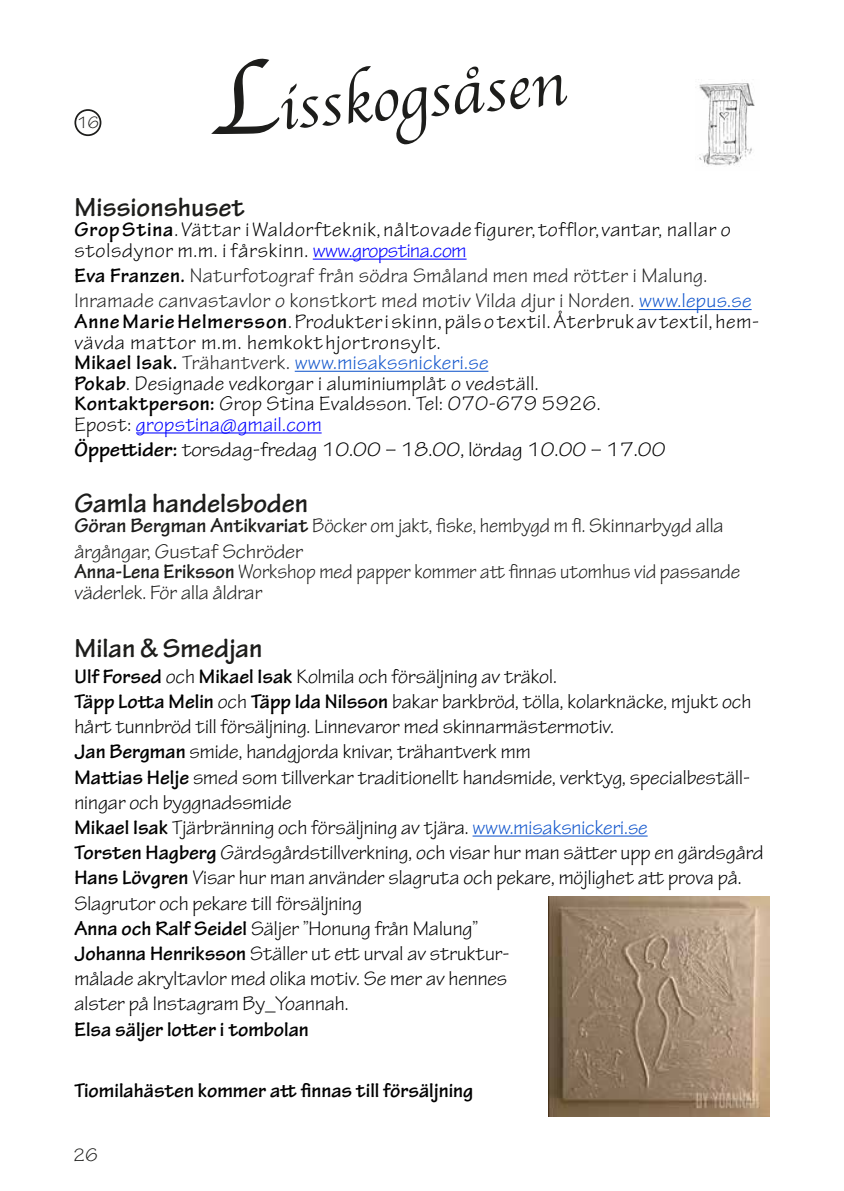
<style>
.page{position:relative;width:844px;height:1191px;background:#fff}
.page>*{position:absolute;margin:0;border:0;box-sizing:border-box;transform-origin:0 0}
.t1{font:63.7px "Apple Chancery";color:#1d1d1b}
.t2{font:700 28px "Tekton Pro";color:#1d1d1b}
.t3{font:21px/25.2px "Tekton Pro";color:#000}
.t4{font:21px/20.5px "Tekton Pro";letter-spacing:.02em;color:#000}
.t5{font:21px/25.4px "Tekton Pro";color:#1d1d1b;scale:.95 1}
.t6{font:21px/25.2px "Tekton Pro";letter-spacing:.02em;color:#222}
.t7{font:21px/20.5px "Tekton Pro";letter-spacing:.03em;color:#000}
.t8{font:700 21px "Tekton Pro";color:#000}
.t9{font:21px "Tekton Pro";color:#000;scale:1.05 1}
.t10{font:19.25px "Tekton Pro";color:#1d1d1b}
.t11{font:17.5px "Tekton Pro";color:#1d1d1b}
.s1{font-size:106.23px}
.s2{font-weight:700}
.s3{color:#00f}
.s4{font-weight:700;color:#000}
.s5{color:#15c}
.s6{color:#222}
.s7{color:#1d1d1b}
</style>
<div class="page">
<div style="left:74px;top:109px;width:27px;height:27px;border:2px solid #1d1d1b;border-radius:50%"></div>
<img style="left:699px;top:83px;width:56px;height:83px">
<hr style="left:313px;top:259px;width:153px;height:1px;background:#00f">
<hr style="left:639px;top:309px;width:112px;height:1px;background:#15c">
<hr style="left:295px;top:371px;width:193px;height:1px;background:#15c">
<hr style="left:136px;top:432px;width:185px;height:1px;background:#00f">
<hr style="left:472px;top:835px;width:175px;height:1px;background:#15c">
<img style="left:548px;top:896px;width:221px;height:220px">
<p class="t11" style="left:77px;top:112px;width:24px">16</p>
<h1 class="t1" style="left:205px;top:64px;width:358px;rotate:-5deg"><span class="s1">L</span>isskogsåsen</h1>
<h2 class="t2" style="left:74px;top:190px;width:172px">Missionshuset</h2>
<p class="t7" style="left:74px;top:220px;width:657px"><span class="s2">Grop Stina</span>. Vättar i Waldorfteknik, nåltovade figurer, tofflor, vantar, nallar o stolsdynor m.m. i fårskinn. <span class="s3">www.gropstina.com</span></p>
<p class="t6" style="left:74px;top:263px;width:678px"><span class="s4">Eva Franzen.</span> Naturfotograf från södra Småland men med rötter i Malung.<br>Inramade canvastavlor o konstkort med motiv Vilda djur i Norden. <span class="s5">www.lepus.se</span></p>
<p class="t4" style="left:74px;top:312px;width:686px"><span class="s2">Anne Marie Helmersson</span>. Produkter i skinn, päls o textil. Återbruk av textil, hem&shy;vävda mattor m.m. hemkokt hjortronsylt.<br><span class="s2">Mikael Isak.</span> <span class="s6">Trähantverk.</span> <span class="s5">www.misakssnickeri.se<br></span><span class="s2">Pokab</span>. Designade vedkorgar i aluminiumplåt o vedställ.<br><span class="s2">Kontaktperson:</span> Grop Stina Evaldsson. Tel: 070-679 5926.<br>Epost: <span class="s3">gropstina@gmail.com</span></p>
<p class="t9" style="left:74px;top:438px;width:564px"><span class="s2">Öppettider:</span> torsdag-fredag 10.00 – 18.00, lördag 10.00 – 17.00</p>
<h2 class="t2" style="left:74px;top:486px;width:235px">Gamla handelsboden</h2>
<p class="t5" style="left:74px;top:513px;width:684px"><span class="s2">Göran Bergman Antikvariat</span> Böcker om jakt, fiske, hembygd m fl. Skinnarbygd alla årgångar, Gustaf Schröder</p>
<p class="t5" style="left:74px;top:562px;width:702px;line-height:20.5px"><span class="s2">Anna-Lena Eriksson</span> Workshop med papper kommer att finnas utomhus vid passande väderlek. För alla åldrar</p>
<h2 class="t2" style="left:74px;top:632px;width:189px">Milan &amp; Smedjan</h2>
<p class="t3" style="left:74px;top:664px;width:690px"><span class="s2">Ulf Forsed</span> och <span class="s2">Mikael Isak</span> Kolmila och försäljning av träkol.<br><span class="s2">Täpp Lotta Melin</span> och <span class="s2">Täpp Ida Nilsson</span> bakar barkbröd, tölla, kolarknäcke, mjukt och hårt tunnbröd till försäljning. Linnevaror med skinnarmästermotiv.<br><span class="s2">Jan Bergman</span> smide, handgjorda knivar, trähantverk mm<br><span class="s2">Mattias Helje</span> smed som tillverkar traditionellt handsmide, verktyg, specialbeställ&shy;ningar och byggnadssmide<br><span class="s2">Mikael Isak</span> Tjärbränning och försäljning av tjära. <span class="s5">www.misaksnickeri.se<br></span><span class="s2">Torsten Hagberg</span> Gärdsgårdstillverkning, och visar hur man sätter upp en gärdsgård <span class="s2">Hans Lövgren</span> Visar hur man använder slagruta och pekare, möjlighet att prova på.<br>Slagrutor och pekare till försäljning<br><span class="s2">Anna och Ralf Seidel</span> Säljer <span class="s7">”</span>Honung från Malung<span class="s7">”<br></span><span class="s2">Johanna Henriksson</span> Ställer ut ett urval av struktur-<br>målade akryltavlor med olika motiv. Se mer av hennes<br>alster på Instagram By_Yoannah.</p>
<p class="t8" style="left:74px;top:1016px;width:236px">Elsa säljer lotter i tombolan</p>
<p class="t8" style="left:74px;top:1077px;width:400px">Tiomilahästen kommer att finnas till försäljning</p>
<p class="t10" style="left:73px;top:1144px;width:26px">26</p>
</div>
